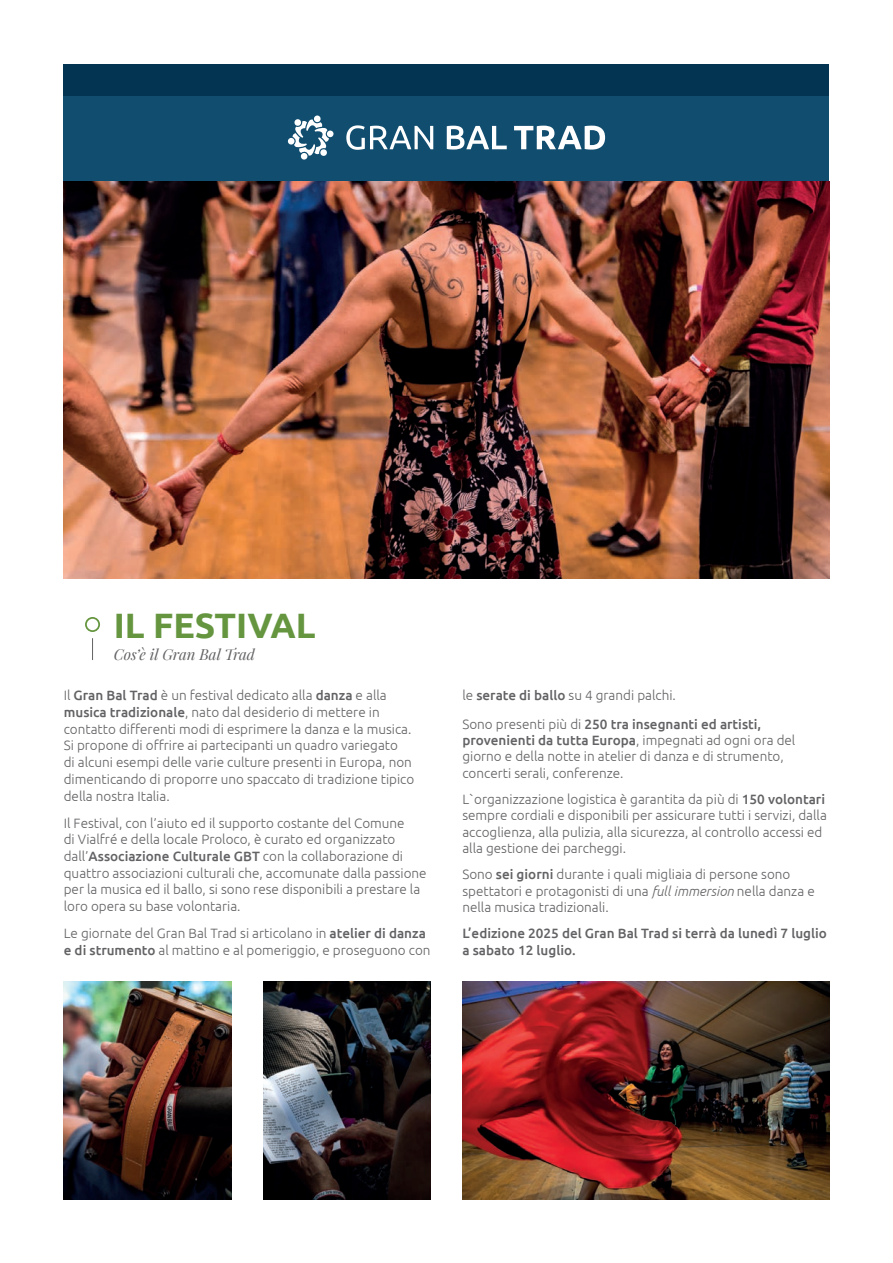
<style>
.page{position:relative;width:893px;height:1263px;background:#fff}
.page>*{position:absolute;margin:0;border:0;box-sizing:border-box;transform-origin:0 0}
.t1{font:700 35.25px "Ubuntu";color:#65963f}
.t2{font:italic 15px "Playfair Display";color:#636366}
.t3{font:300 13.5px/16.6px "Ubuntu";color:#636366}
.t4{font:500 13.5px/28.5px "Ubuntu";color:#636366}
.s1{font-weight:500}
.s2{font-weight:300}
.s3{font-style:italic}
</style>
<div class="page">
<img style="left:64px;top:181px;width:765px;height:398px">
<img style="left:263px;top:982px;width:168px;height:217px">
<img style="left:64px;top:982px;width:167px;height:217px">
<img style="left:462px;top:982px;width:367px;height:217px">
<div style="left:64px;top:95px;width:765px;height:86px;background:#114d6f"></div>
<div style="left:64px;top:64px;width:765px;height:31px;background:#033452"></div>
<div style="left:85px;top:617px;width:15px;height:15px;border:2px solid #65963f;border-radius:50%"></div>
<svg style="left:92px;top:638px;width:1px;height:22px"></svg>
<div style="left:327px;top:130px;width:7px;height:7px;background:#fff;border-radius:3px"></div>
<div style="left:288px;top:138px;width:7px;height:7px;background:#fff;border-radius:3px"></div>
<svg style="left:292px;top:115px;width:37px;height:45px"></svg>
<svg style="left:346px;top:125px;width:259px;height:25px"></svg>
<h1 class="t1" style="left:114px;top:604px;width:204px">IL FESTIVAL</h1>
<p class="t2" style="left:114px;top:644px;width:143px">Cos’è il Gran Bal Trad</p>
<p class="t3" style="left:64px;top:687px;width:352px">Il <span class="s1">Gran Bal Trad</span> è un festival dedicato alla <span class="s1">danza</span> e alla <span class="s1">musica tradizionale</span>, nato dal desiderio di mettere in contatto differenti modi di esprimere la danza e la musica.<br>Si propone di offrire ai partecipanti un quadro variegato<br>di alcuni esempi delle varie culture presenti in Europa, non dimenticando di proporre uno spaccato di tradizione tipico della nostra Italia.</p>
<p class="t3" style="left:64px;top:814px;width:364px">Il Festival, con l’aiuto ed il supporto costante del Comune<br>di Vialfré e della locale Proloco, è curato ed organizzato dall’<span class="s1">Associazione Culturale GBT</span> con la collaborazione di quattro associazioni culturali che, accomunate dalla passione per la musica ed il ballo, si sono rese disponibili a prestare la loro opera su base volontaria.</p>
<p class="t3" style="left:64px;top:924px;width:368px">Le giornate del Gran Bal Trad si articolano in <span class="s1">atelier di danza e di strumento</span> al mattino e al pomeriggio, e proseguono con</p>
<p class="t4" style="left:462px;top:681px;width:300px"><span class="s2">le</span> serate di ballo <span class="s2">su 4 grandi palchi.<br>Sono presenti più di</span> 250 tra insegnanti ed artisti,</p>
<p class="t3" style="left:462px;top:732px;width:334px;line-height:16.2px"><span class="s1">provenienti da tutta Europa</span>, impegnati ad ogni ora del giorno e della notte in atelier di danza e di strumento, concerti serali, conferenze.</p>
<p class="t3" style="left:462px;top:791px;width:366px;line-height:16.2px">L`organizzazione logistica è garantita da più di <span class="s1">150 volontari </span>sempre cordiali e disponibili per assicurare tutti i servizi, dalla accoglienza, alla pulizia, alla sicurezza, al controllo accessi ed alla gestione dei parcheggi.</p>
<p class="t3" style="left:462px;top:866px;width:354px;line-height:16.2px">Sono <span class="s1">sei giorni</span> durante i quali migliaia di persone sono spettatori e protagonisti di una <span class="s3">full immersion</span> nella danza e nella musica tradizionali.</p>
<p class="t4" style="left:462px;top:925px;width:366px;line-height:16.2px">L’edizione 2025 del Gran Bal Trad si terrà da lunedì 7 luglio a sabato 12 luglio.</p>
</div>
